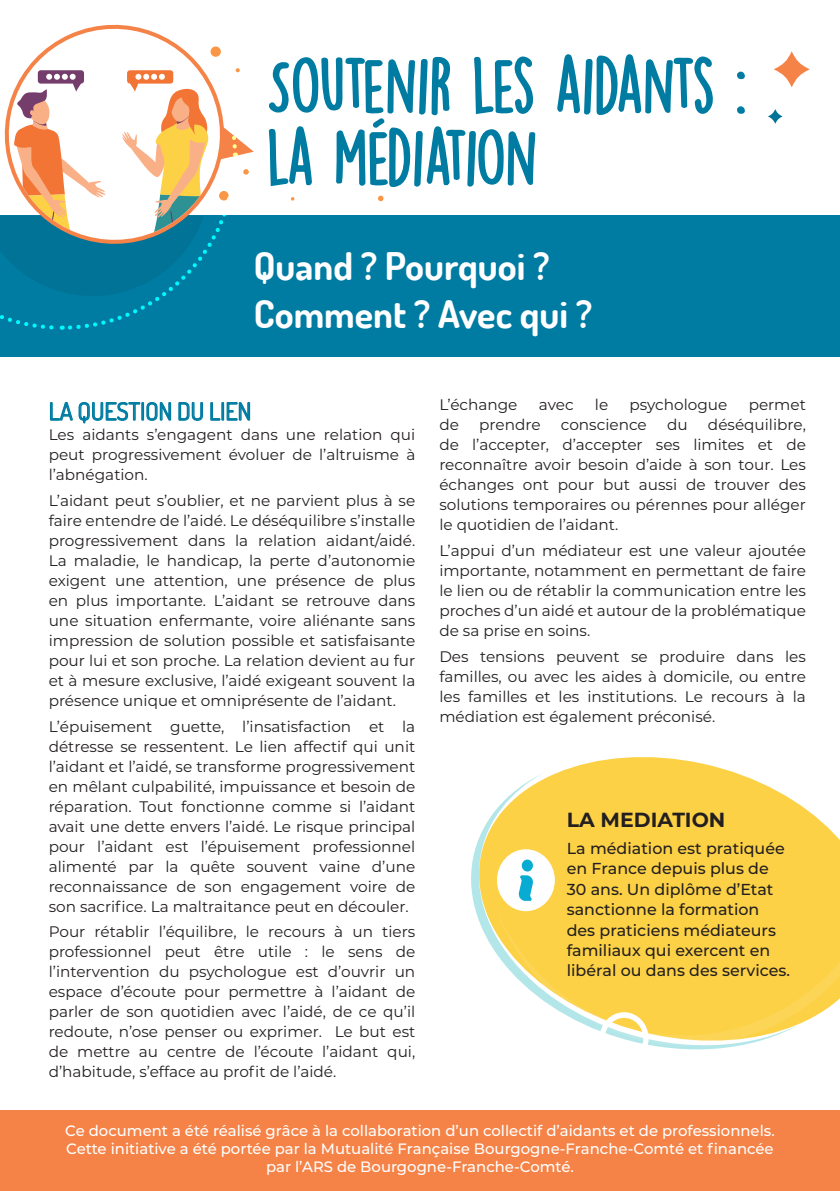
<style>
.page{position:relative;width:840px;height:1191px;background:#fff}
.page>*{position:absolute;margin:0;border:0;box-sizing:border-box;transform-origin:0 0}
.t1{font:68px "DK Lemon Yellow Sun";letter-spacing:-.02em;color:#007ca2}
.t2{font:700 38px "Dosis";color:#fff}
.t3{font:24px "Dosis";color:#007ca2}
.t4{font:700 20.4px "Montserrat";color:#231f20}
.t5{font:500 15.8px/20.4px "Montserrat";color:#231f20}
.t6{font:15.2px/20px "Montserrat";color:#231f20;text-align:justify}
.t7{font:500 15px/18px "Montserrat";color:#fff;text-align:center}
</style>
<div class="page">
<svg style="left:471px;top:815px;width:21px;height:132px"></svg>
<svg style="left:492px;top:757px;width:347px;height:293px;fill:#fcd145"></svg>
<div style="left:496px;top:849px;width:58px;height:62px;background:#fff;border-radius:50%"></div>
<svg style="left:518px;top:859px;width:15px;height:42px"></svg>
<svg style="left:599px;top:1012px;width:49px;height:38px"></svg>
<svg style="left:49px;top:401px;width:154px;height:23px"></svg>
<svg style="left:210px;top:402px;width:41px;height:19px"></svg>
<svg style="left:557px;top:54px;width:155px;height:61px"></svg>
<svg style="left:737px;top:71px;width:8px;height:43px"></svg>
<svg style="left:268px;top:56px;width:268px;height:146px"></svg>
<div style="left:0;top:215px;width:839px;height:142px;background:#007ca2"></div>
<svg style="left:0;top:68px;width:254px;height:262px"></svg>
<svg style="left:0;top:24px;width:237px;height:233px"></svg>
<svg style="left:773px;top:51px;width:36px;height:36px"></svg>
<svg style="left:767px;top:109px;width:15px;height:15px"></svg>
<div style="left:0;top:1110px;width:839px;height:81px;background:#f58347"></div>
<p class="t1" style="left:266px;top:44px;width:481px">SOUTENIR LES AIDANTS :</p>
<p class="t1" style="left:266px;top:116px;width:272px">LA MÉDIATION</p>
<p class="t2" style="left:254px;top:241px;width:297px">Quand ? Pourquoi ?</p>
<p class="t2" style="left:254px;top:289px;width:340px">Comment ? Avec qui ?</p>
<p class="t3" style="left:49px;top:395px;width:204px">LA QUESTION DU LIEN</p>
<p class="t6" style="left:49px;top:424px;width:368px">Les aidants s’engagent dans une relation qui peut progressivement évoluer de l’altruisme à l’abnégation.</p>
<p class="t6" style="left:49px;top:490px;width:368px">L’aidant peut s’oublier, et ne parvient plus à se faire entendre de l’aidé. Le déséquilibre s’installe progressivement dans la relation aidant/aidé.<br>La maladie, le handicap, la perte d’autonomie exigent une attention, une présence de plus en plus importante. L’aidant se retrouve dans une situation enfermante, voire aliénante sans impression de solution possible et satisfaisante pour lui et son proche. La relation devient au fur et à mesure exclusive, l’aidé exigeant souvent la présence unique et omniprésente de l’aidant.</p>
<p class="t6" style="left:49px;top:715px;width:368px">L’épuisement guette, l’insatisfaction et la détresse se ressentent. Le lien affectif qui unit l’aidant et l’aidé, se transforme progressivement en mêlant culpabilité, impuissance et besoin de réparation. Tout fonctionne comme si l’aidant avait une dette envers l’aidé. Le risque principal pour l’aidant est l’épuisement professionnel alimenté par la quête souvent vaine d’une reconnaissance de son engagement voire de son sacrifice. La maltraitance peut en découler.</p>
<p class="t6" style="left:49px;top:921px;width:368px">Pour rétablir l’équilibre, le recours à un tiers professionnel peut être utile : le sens de l’intervention du psychologue est d’ouvrir un espace d’écoute pour permettre à l’aidant de parler de son quotidien avec l’aidé, de ce qu’il redoute, n’ose penser ou exprimer. Le but est de mettre au centre de l’écoute l’aidant qui, d’habitude, s’efface au profit de l’aidé.</p>
<p class="t6" style="left:439px;top:394px;width:80px">L’échange</p>
<p class="t6" style="left:538px;top:394px;width:36px">avec</p>
<p class="t6" style="left:594px;top:394px;width:15px">le</p>
<p class="t6" style="left:629px;top:394px;width:99px">psychologue</p>
<p class="t6" style="left:748px;top:394px;width:59px">permet</p>
<p class="t6" style="left:439px;top:414px;width:21px">de</p>
<p class="t6" style="left:479px;top:414px;width:63px">prendre</p>
<p class="t6" style="left:560px;top:414px;width:87px">conscience</p>
<p class="t6" style="left:666px;top:414px;width:22px">du</p>
<p class="t6" style="left:439px;top:414px;width:368px;text-indent:268px">déséquilibre, de l’accepter, d’accepter ses limites et de reconnaître avoir besoin d’aide à son tour. Les échanges ont pour but aussi de trouver des solutions temporaires ou pérennes pour alléger le quotidien de l’aidant.</p>
<p class="t6" style="left:439px;top:540px;width:368px">L’appui d’un médiateur est une valeur ajoutée importante, notamment en permettant de faire le lien ou de rétablir la communication entre les proches d’un aidé et autour de la problématique de sa prise en soins.</p>
<p class="t6" style="left:439px;top:646px;width:368px">Des tensions peuvent se produire dans les familles, ou avec les aides à domicile, ou entre les familles et les institutions. Le recours à la médiation est également préconisé.</p>
<p class="t4" style="left:566px;top:805px;width:160px">LA MEDIATION</p>
<p class="t5" style="left:566px;top:837px;width:225px">La médiation est pratiquée en France depuis plus de<br>30 ans. Un diplôme d’Etat sanctionne la formation des praticiens médiateurs familiaux qui exercent en libéral ou dans des services.</p>
<p class="t7" style="left:65px;top:1121px;width:710px">Ce document a été réalisé grâce à la collaboration d’un collectif d’aidants et de professionnels.<br>Cette initiative a été portée par la Mutualité Française Bourgogne-Franche-Comté et financée par l’ARS de Bourgogne-Franche-Comté.</p>
</div>
